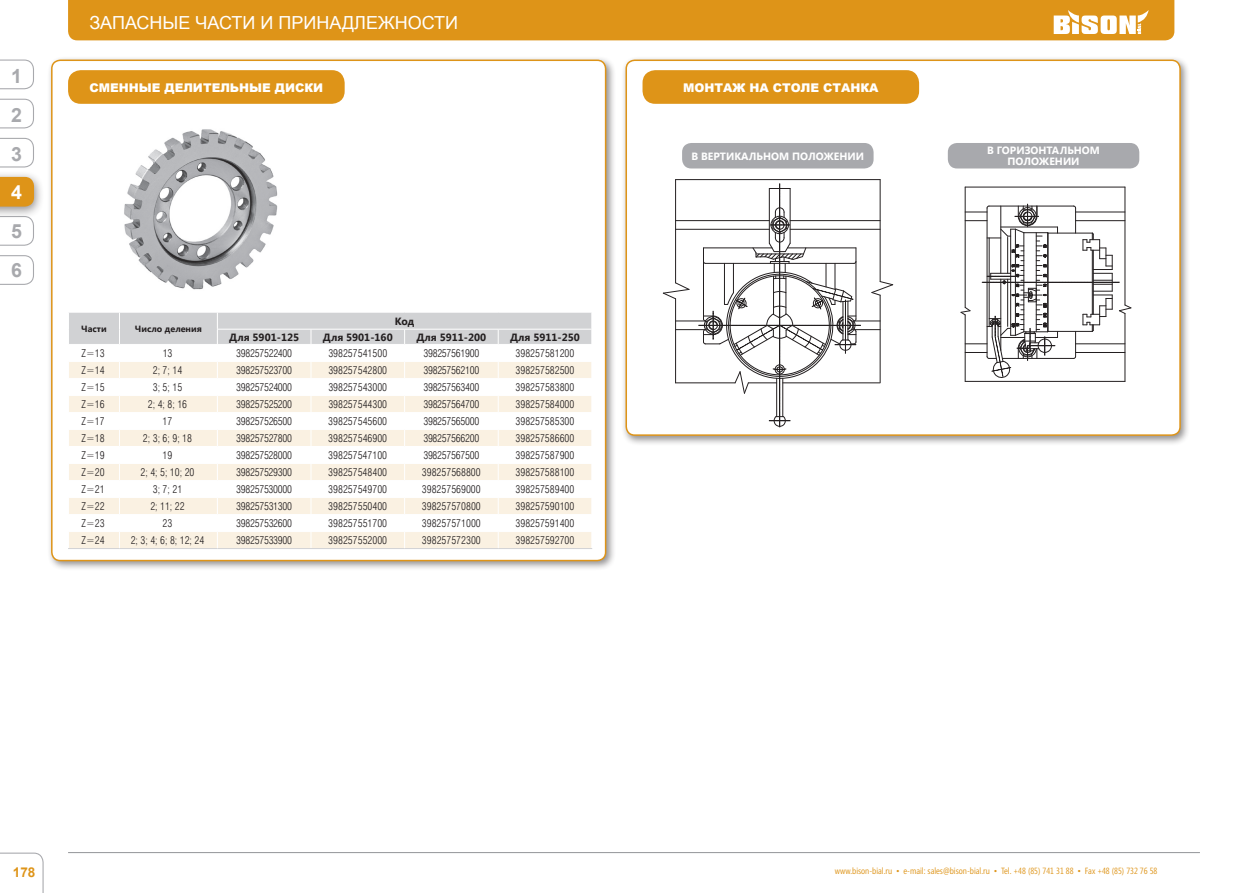
<style>
.page{position:relative;width:1234px;height:893px;background:#fff}
.page>*{position:absolute;margin:0;border:0;box-sizing:border-box;transform-origin:0 0}
.t1{font:700 19.5px/38.8px "Arial";color:#a8a9ad;text-align:justify}
.t2{font:700 19.5px "Arial";color:#fff}
.t3{font:18px "Arial";color:#fff}
.t4{font:700 13.5px "Arial";color:#de9418}
.t5{font:900 12px "Arial";color:#fff}
.t6{font:10.5px "Swis 721 Lt Cn EU";color:#231f20}
.t7{font:10.5px "Swis 721 Lt Cn EU";letter-spacing:-.025em;color:#231f20}
.t8{font:700 10.5px "Segoe UI";color:#231f20}
.t9{font:700 10.5px "Segoe UI";color:#fff}
.t10{font:9px "Segoe Condensed";color:#de9418}
.t11{font:700 9px "Segoe UI";color:#231f20}
</style>
<div class="page">
<svg style="left:0;top:255px;width:34px;height:30px"></svg>
<div style="left:0;top:170px;width:45px;height:49px;background:#231f20;opacity:.5"></div>
<svg style="left:0;top:177px;width:34px;height:30px"></svg>
<div style="left:68px;top:0;width:1106px;height:40px;background:#de9418"></div>
<hr style="left:68px;top:852px;width:1131px;height:1px;background:#939598">
<svg style="left:1053px;top:10px;width:95px;height:24px"></svg>
<svg style="left:0;top:99px;width:34px;height:29px"></svg>
<svg style="left:0;top:60px;width:34px;height:29px"></svg>
<svg style="left:0;top:216px;width:34px;height:30px"></svg>
<svg style="left:0;top:138px;width:34px;height:30px"></svg>
<svg style="left:0;top:853px;width:44px;height:40px"></svg>
<div style="left:621px;top:55px;width:569px;height:391px;background:#231f20;opacity:.5"></div>
<div style="left:626px;top:60px;width:553px;height:375px;background:#fff;border-radius:9px"></div>
<div style="left:625px;top:60px;width:555px;height:376px;border:2px solid #de9418;border-radius:9px"></div>
<div style="left:642px;top:70px;width:276px;height:34px;background:#de9418;border-radius:13px"></div>
<hr style="left:675px;top:180px;width:1px;height:103px;background:#231f20">
<hr style="left:675px;top:179px;width:204px;height:1px;background:#231f20">
<hr style="left:675px;top:383px;width:60px;height:1px;background:#231f20">
<hr style="left:675px;top:220px;width:94px;height:1px;background:#231f20">
<hr style="left:675px;top:229px;width:94px;height:1px;background:#231f20">
<hr style="left:675px;top:321px;width:30px;height:1px;background:#231f20">
<hr style="left:675px;top:329px;width:30px;height:1px;background:#231f20">
<svg style="left:662px;top:282px;width:27px;height:17px"></svg>
<hr style="left:879px;top:180px;width:1px;height:102px;background:#231f20">
<hr style="left:675px;top:299px;width:1px;height:84px;background:#231f20">
<svg style="left:698px;top:184px;width:195px;height:243px"></svg>
<hr style="left:769px;top:188px;width:1px;height:55px;background:#231f20">
<hr style="left:1124px;top:313px;width:1px;height:68px;background:#231f20">
<hr style="left:964px;top:187px;width:1px;height:120px;background:#231f20">
<hr style="left:964px;top:381px;width:160px;height:1px;background:#231f20">
<hr style="left:964px;top:187px;width:160px;height:1px;background:#231f20">
<hr style="left:1124px;top:187px;width:1px;height:118px;background:#231f20">
<hr style="left:964px;top:315px;width:1px;height:66px;background:#231f20">
<svg style="left:960px;top:204px;width:171px;height:175px"></svg>
<div style="left:682px;top:143px;width:191px;height:25px;background:#a8a9ad;border-radius:9px"></div>
<div style="left:947px;top:143px;width:191px;height:25px;background:#a8a9ad;border-radius:9px"></div>
<div style="left:47px;top:55px;width:569px;height:516px;background:#231f20;opacity:.5"></div>
<div style="left:52px;top:60px;width:553px;height:501px;background:#fff;border-radius:9px"></div>
<div style="left:51px;top:60px;width:555px;height:501px;border:2px solid #de9418;border-radius:9px"></div>
<svg style="left:68px;top:312px;width:524px;height:237px"></svg>
<hr style="left:311px;top:548px;width:93px;height:1px;background:#d1d2d4">
<hr style="left:404px;top:548px;width:94px;height:1px;background:#d1d2d4">
<hr style="left:498px;top:548px;width:94px;height:1px;background:#d1d2d4">
<div style="left:68px;top:70px;width:276px;height:34px;background:#de9418;border-radius:13px"></div>
<img style="left:124px;top:129px;width:154px;height:161px">
<h1 class="t1" style="left:11px;top:57px;width:12px">1<br>2<br>3</h1>
<h1 class="t2" style="left:11px;top:180px;width:12px">4</h1>
<h1 class="t1" style="left:11px;top:213px;width:12px">5<br>6</h1>
<h2 class="t3" style="left:89px;top:11px;width:14px">запасные</h2>
<h2 class="t3" style="left:195px;top:11px;width:25px">части</h2>
<h2 class="t3" style="left:260px;top:11px;width:32px">и принадле</h2>
<h2 class="t3" style="left:378px;top:11px;width:30px">жности</h2>
<p class="t5" style="left:90px;top:79px;width:235px">сменные делительные диски</p>
<p class="t11" style="left:81px;top:322px;width:27px">Части</p>
<p class="t11" style="left:135px;top:322px;width:68px">Число деления</p>
<p class="t8" style="left:395px;top:313px;width:21px">Код</p>
<p class="t8" style="left:229px;top:329px;width:71px">Для 5901-125</p>
<p class="t8" style="left:323px;top:329px;width:71px">Для 5901-160</p>
<p class="t8" style="left:416px;top:329px;width:71px">Для 5911-200</p>
<p class="t8" style="left:510px;top:329px;width:71px">Для 5911-250</p>
<p class="t6" style="left:82px;top:347px;width:25px">Z=13</p>
<p class="t6" style="left:163px;top:347px;width:11px">13</p>
<p class="t7" style="left:236px;top:347px;width:57px">398257522400</p>
<p class="t6" style="left:328px;top:347px;width:60px">398257541500</p>
<p class="t7" style="left:423px;top:347px;width:57px">398257561900</p>
<p class="t6" style="left:515px;top:347px;width:60px">398257581200</p>
<p class="t6" style="left:82px;top:364px;width:25px">Z=14</p>
<p class="t6" style="left:153px;top:364px;width:31px">2; 7; 14</p>
<p class="t7" style="left:236px;top:364px;width:57px">398257523700</p>
<p class="t6" style="left:328px;top:364px;width:60px">398257542800</p>
<p class="t7" style="left:423px;top:364px;width:57px">398257562100</p>
<p class="t6" style="left:515px;top:364px;width:60px">398257582500</p>
<p class="t6" style="left:82px;top:381px;width:25px">Z=15</p>
<p class="t6" style="left:153px;top:381px;width:31px">3; 5; 15</p>
<p class="t7" style="left:236px;top:381px;width:57px">398257524000</p>
<p class="t6" style="left:328px;top:381px;width:60px">398257543000</p>
<p class="t7" style="left:423px;top:381px;width:57px">398257563400</p>
<p class="t6" style="left:515px;top:381px;width:60px">398257583800</p>
<p class="t6" style="left:82px;top:398px;width:25px">Z=16</p>
<p class="t6" style="left:148px;top:398px;width:41px">2; 4; 8; 16</p>
<p class="t7" style="left:236px;top:398px;width:57px">398257525200</p>
<p class="t6" style="left:328px;top:398px;width:60px">398257544300</p>
<p class="t7" style="left:423px;top:398px;width:57px">398257564700</p>
<p class="t6" style="left:515px;top:398px;width:60px">398257584000</p>
<p class="t6" style="left:82px;top:415px;width:25px">Z=17</p>
<p class="t6" style="left:163px;top:415px;width:11px">17</p>
<p class="t7" style="left:236px;top:415px;width:57px">398257526500</p>
<p class="t6" style="left:328px;top:415px;width:60px">398257545600</p>
<p class="t7" style="left:423px;top:415px;width:57px">398257565000</p>
<p class="t6" style="left:515px;top:415px;width:60px">398257585300</p>
<p class="t6" style="left:81px;top:432px;width:25px">Z=18</p>
<p class="t6" style="left:143px;top:432px;width:51px">2; 3; 6; 9; 18</p>
<p class="t7" style="left:236px;top:432px;width:57px">398257527800</p>
<p class="t6" style="left:328px;top:432px;width:60px">398257546900</p>
<p class="t7" style="left:423px;top:432px;width:57px">398257566200</p>
<p class="t6" style="left:515px;top:432px;width:60px">398257586600</p>
<p class="t6" style="left:81px;top:449px;width:25px">Z=19</p>
<p class="t6" style="left:163px;top:449px;width:11px">19</p>
<p class="t7" style="left:236px;top:449px;width:57px">398257528000</p>
<p class="t6" style="left:328px;top:449px;width:60px">398257547100</p>
<p class="t7" style="left:423px;top:449px;width:57px">398257567500</p>
<p class="t6" style="left:515px;top:449px;width:60px">398257587900</p>
<p class="t6" style="left:81px;top:466px;width:25px">Z=20</p>
<p class="t6" style="left:140px;top:466px;width:55px">2; 4; 5; 10; 20</p>
<p class="t7" style="left:236px;top:466px;width:57px">398257529300</p>
<p class="t6" style="left:328px;top:466px;width:60px">398257548400</p>
<p class="t6" style="left:422px;top:466px;width:60px">398257568800</p>
<p class="t6" style="left:515px;top:466px;width:60px">398257588100</p>
<p class="t6" style="left:81px;top:483px;width:25px">Z=21</p>
<p class="t6" style="left:153px;top:483px;width:31px">3; 7; 21</p>
<p class="t7" style="left:236px;top:483px;width:57px">398257530000</p>
<p class="t6" style="left:328px;top:483px;width:60px">398257549700</p>
<p class="t6" style="left:422px;top:483px;width:60px">398257569000</p>
<p class="t6" style="left:515px;top:483px;width:60px">398257589400</p>
<p class="t6" style="left:81px;top:500px;width:25px">Z=22</p>
<p class="t6" style="left:150px;top:500px;width:36px">2; 11; 22</p>
<p class="t7" style="left:236px;top:500px;width:57px">398257531300</p>
<p class="t6" style="left:328px;top:500px;width:60px">398257550400</p>
<p class="t6" style="left:422px;top:500px;width:60px">398257570800</p>
<p class="t6" style="left:515px;top:500px;width:60px">398257590100</p>
<p class="t6" style="left:81px;top:517px;width:25px">Z=23</p>
<p class="t6" style="left:163px;top:517px;width:11px">23</p>
<p class="t7" style="left:236px;top:517px;width:57px">398257532600</p>
<p class="t6" style="left:328px;top:517px;width:60px">398257551700</p>
<p class="t6" style="left:422px;top:517px;width:60px">398257571000</p>
<p class="t6" style="left:515px;top:517px;width:60px">398257591400</p>
<p class="t6" style="left:81px;top:534px;width:25px">Z=24</p>
<p class="t6" style="left:131px;top:534px;width:75px">2; 3; 4; 6; 8; 12; 24</p>
<p class="t7" style="left:236px;top:534px;width:57px">398257533900</p>
<p class="t6" style="left:328px;top:534px;width:60px">398257552000</p>
<p class="t6" style="left:422px;top:534px;width:60px">398257572300</p>
<p class="t6" style="left:515px;top:534px;width:60px">398257592700</p>
<p class="t5" style="left:683px;top:79px;width:197px">монтаж на столе станка</p>
<p class="t9" style="left:691px;top:148px;width:18px">в вертикальном</p>
<p class="t9" style="left:792px;top:148px;width:9px">положении</p>
<p class="t9" style="left:986px;top:143px;width:18px">в горизонтальном</p>
<p class="t9" style="left:1007px;top:154px;width:9px">положении</p>
<p class="t4" style="left:13px;top:863px;width:24px">178</p>
<p class="t10" style="left:834px;top:865px;width:324px">www.bison-bial.ru • e-mail: sales@bison-bial.ru • Tel. +48 (85) 741 31 88 • Fax +48 (85) 732 76 58</p>
</div>
